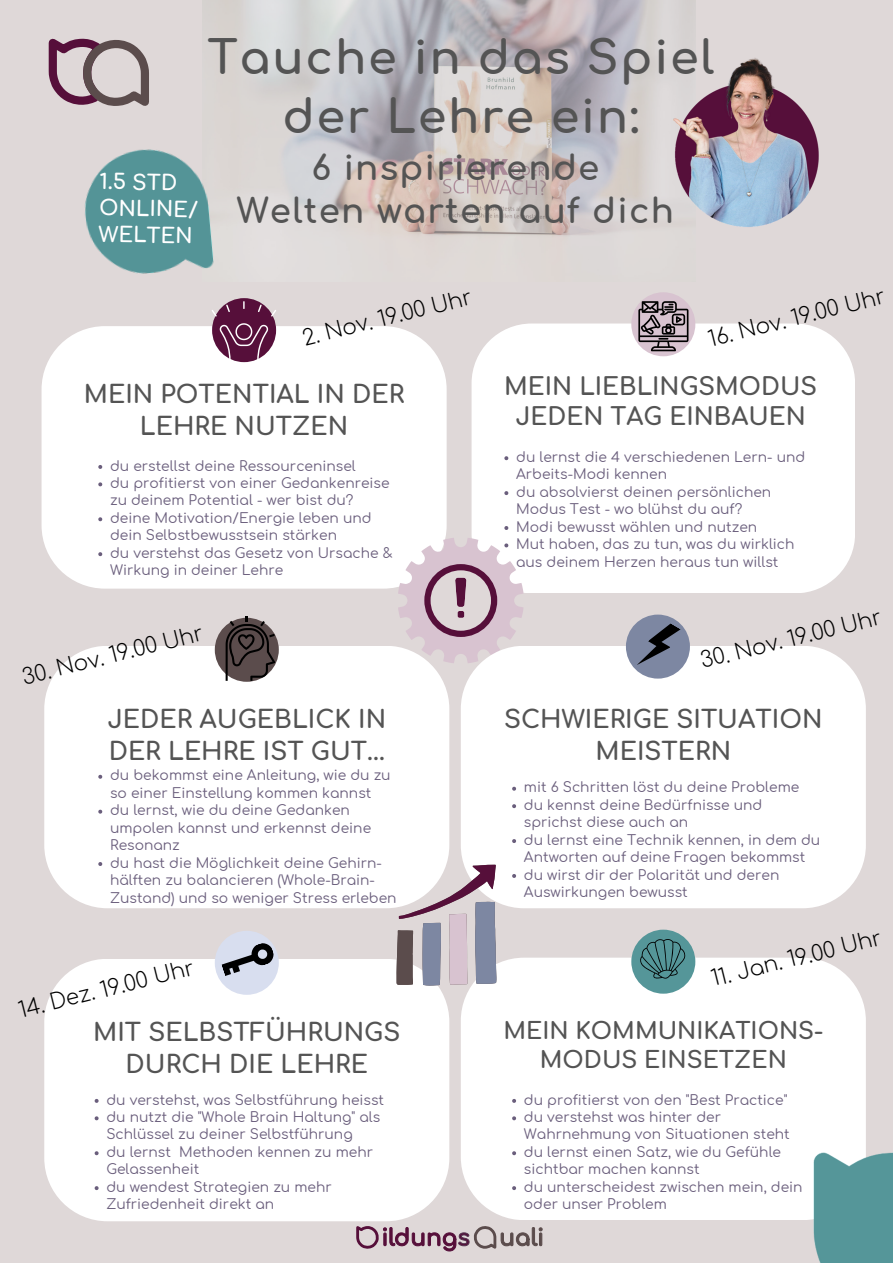
<style>
.page{position:relative;width:893px;height:1263px;background:#dfd8d8}
.page>*{position:absolute;margin:0;border:0;box-sizing:border-box;transform-origin:0 0}
.t1{font:700 46.05px/58.5px "Comfortaa";letter-spacing:.04em;color:#545454;text-align:center}
.t2{font:700 34.05px "Comfortaa";letter-spacing:.04em;color:#545454}
.t3{font:700 24.6px/31.5px "Comfortaa";color:#545454;text-align:center}
.t4{font:700 24.15px/30.4px "Comfortaa";color:#545454;text-align:center}
.t5{font:700 23.1px/29.2px "Comfortaa";color:#545454;text-align:center}
.t6{font:300 21.38px "Comfortaa";color:#000}
.t7{font:700 21px/26.5px "Comfortaa";color:#fff}
.t8{font:13.88px/17.5px "Comfortaa";color:#6a5e7c}
</style>
<div class="page">
<div style="left:42px;top:326px;width:404px;height:263px;background:#fff;border-radius:63px"></div>
<div style="left:471px;top:323px;width:384px;height:270px;background:#fff"></div>
<div style="left:212px;top:298px;width:64px;height:64px;background:#560f3a;border-radius:50%"></div>
<div style="left:631px;top:292px;width:64px;height:64px;background:#d8c3d0;border-radius:50%"></div>
<div style="left:44px;top:646px;width:405px;height:262px;background:#fff;border-radius:63px"></div>
<div style="left:215px;top:618px;width:64px;height:64px;background:#5b4c4c;border-radius:50%"></div>
<div style="left:461px;top:646px;width:405px;height:262px;background:#fff;border-radius:63px"></div>
<div style="left:626px;top:614px;width:64px;height:65px;background:#7d87a2;border-radius:50%"></div>
<div style="left:44px;top:959px;width:405px;height:262px;background:#fff;border-radius:63px"></div>
<div style="left:215px;top:931px;width:64px;height:64px;background:#d8deef;border-radius:50%"></div>
<div style="left:461px;top:958px;width:405px;height:262px;background:#fff;border-radius:63px"></div>
<svg style="left:396px;top:865px;width:100px;height:121px"></svg>
<div style="left:631px;top:930px;width:64px;height:64px;background:#559699;border-radius:50%"></div>
<svg style="left:356px;top:1226px;width:186px;height:25px"></svg>
<svg style="left:48px;top:38px;width:101px;height:68px"></svg>
<img style="left:208px;top:0;width:487px;height:237px">
<img style="left:672px;top:54px;width:147px;height:183px">
<img style="left:810px;top:1152px;width:83px;height:111px">
<img style="left:85px;top:140px;width:130px;height:134px">
<svg style="left:638px;top:301px;width:50px;height:50px"></svg>
<svg style="left:226px;top:617px;width:49px;height:64px"></svg>
<svg style="left:639px;top:939px;width:46px;height:40px"></svg>
<svg style="left:634px;top:618px;width:47px;height:57px"></svg>
<svg style="left:221px;top:943px;width:55px;height:33px"></svg>
<svg style="left:243px;top:301px;width:2px;height:8px"></svg>
<svg style="left:258px;top:305px;width:4px;height:7px"></svg>
<svg style="left:271px;top:310px;width:5px;height:6px"></svg>
<svg style="left:226px;top:305px;width:4px;height:7px"></svg>
<svg style="left:212px;top:310px;width:5px;height:6px"></svg>
<svg style="left:220px;top:323px;width:48px;height:40px"></svg>
<svg style="left:98px;top:465px;width:4px;height:4px"></svg>
<svg style="left:98px;top:482px;width:4px;height:4px"></svg>
<svg style="left:98px;top:517px;width:4px;height:4px"></svg>
<svg style="left:98px;top:552px;width:4px;height:4px"></svg>
<svg style="left:504px;top:456px;width:4px;height:4px"></svg>
<svg style="left:504px;top:491px;width:4px;height:4px"></svg>
<svg style="left:504px;top:526px;width:4px;height:4px"></svg>
<svg style="left:398px;top:538px;width:125px;height:125px"></svg>
<svg style="left:98px;top:775px;width:4px;height:4px"></svg>
<svg style="left:98px;top:810px;width:4px;height:4px"></svg>
<svg style="left:98px;top:862px;width:4px;height:4px"></svg>
<svg style="left:512px;top:787px;width:4px;height:4px"></svg>
<svg style="left:512px;top:804px;width:4px;height:4px"></svg>
<svg style="left:512px;top:839px;width:4px;height:4px"></svg>
<svg style="left:512px;top:874px;width:4px;height:4px"></svg>
<svg style="left:95px;top:1099px;width:4px;height:4px"></svg>
<svg style="left:95px;top:1116px;width:4px;height:4px"></svg>
<svg style="left:95px;top:1151px;width:4px;height:4px"></svg>
<svg style="left:95px;top:1186px;width:4px;height:4px"></svg>
<svg style="left:512px;top:1099px;width:4px;height:4px"></svg>
<svg style="left:512px;top:1116px;width:4px;height:4px"></svg>
<svg style="left:512px;top:1151px;width:4px;height:4px"></svg>
<svg style="left:512px;top:1186px;width:4px;height:4px"></svg>
<p class="t7" style="left:100px;top:169px;width:100px;rotate:1deg">1.5 STD<br>ONLINE/</p>
<p class="t7" style="left:99px;top:222px;width:96px;rotate:1deg">WELTEN</p>
<p class="t1" style="left:207px;top:30px;width:508px">Tauche in das Spiel der Lehre ein:</p>
<p class="t2" style="left:311px;top:150px;width:289px">6 inspirierende</p>
<p class="t2" style="left:237px;top:193px;width:439px">Welten warten auf dich</p>
<p class="t6" style="left:300px;top:327px;width:175px;rotate:-14deg">2. Nov. 19.00 Uhr</p>
<p class="t6" style="left:706px;top:328px;width:183px;rotate:-14deg">16. Nov. 19.00 Uhr</p>
<p class="t3" style="left:84px;top:379px;width:322px">MEIN POTENTIAL IN DER<br>LEHRE NUTZEN</p>
<p class="t8" style="left:110px;top:457px;width:247px">du erstellst deine Ressourceninsel</p>
<p class="t8" style="left:110px;top:475px;width:281px">du profitierst von einer Gedankenreise zu deinem Potential - wer bist du?</p>
<p class="t8" style="left:110px;top:510px;width:263px">deine Motivation/Energie leben und dein Selbstbewusstsein stärken</p>
<p class="t8" style="left:110px;top:545px;width:284px">du verstehst das Gesetz von Ursache &amp;<br>Wirkung in deiner Lehre</p>
<p class="t6" style="left:20px;top:666px;width:187px;rotate:-14deg">30. Nov. 19.00 Uhr</p>
<p class="t3" style="left:107px;top:704px;width:280px;text-align:left">JEDER AUGEBLICK IN<br>DER LEHRE IST GUT...</p>
<p class="t8" style="left:110px;top:767px;width:282px">du bekommst eine Anleitung, wie du zu so einer Einstellung kommen kannst</p>
<p class="t8" style="left:110px;top:802px;width:263px">du lernst, wie du deine Gedanken umpolen kannst und erkennst deine<br>Resonanz</p>
<p class="t8" style="left:110px;top:854px;width:288px">du hast die Möglichkeit deine Gehirn&shy;hälften zu balancieren (Whole-Brain-<br>Zustand) und so weniger Stress erleben</p>
<p class="t6" style="left:16px;top:999px;width:181px;rotate:-14deg">14. Dez. 19.00 Uhr</p>
<p class="t3" style="left:93px;top:1017px;width:309px">MIT SELBSTFÜHRUNGS<br>DURCH DIE LEHRE</p>
<p class="t8" style="left:106px;top:1091px;width:279px">du verstehst, was Selbstführung heisst</p>
<p class="t8" style="left:106px;top:1109px;width:275px">du nutzt die "Whole Brain Haltung" als<br>Schlüssel zu deiner Selbstführung</p>
<p class="t8" style="left:106px;top:1143px;width:268px">du lernst Methoden kennen zu mehr<br>Gelassenheit</p>
<p class="t8" style="left:106px;top:1178px;width:227px">du wendest Strategien zu mehr<br>Zufriedenheit direkt an</p>
<p class="t4" style="left:504px;top:372px;width:314px">MEIN LIEBLINGSMODUS<br>JEDEN TAG EINBAUEN</p>
<p class="t8" style="left:516px;top:449px;width:291px">du lernst die 4 verschiedenen Lern- und<br>Arbeits-Modi kennen</p>
<p class="t8" style="left:516px;top:483px;width:257px">du absolvierst deinen persönlichen<br>Modus Test - wo blühst du auf?</p>
<p class="t8" style="left:516px;top:518px;width:242px">Modi bewusst wählen und nutzen</p>
<p class="t8" style="left:516px;top:536px;width:280px">Mut haben, das zu tun, was du wirklich aus deinem Herzen heraus tun willst</p>
<p class="t6" style="left:698px;top:650px;width:187px;rotate:-14deg">30. Nov. 19.00 Uhr</p>
<p class="t3" style="left:504px;top:704px;width:320px">SCHWIERIGE SITUATION<br>MEISTERN</p>
<p class="t8" style="left:524px;top:779px;width:277px">mit 6 Schritten löst du deine Probleme</p>
<p class="t8" style="left:524px;top:796px;width:240px">du kennst deine Bedürfnisse und sprichst diese auch an</p>
<p class="t8" style="left:524px;top:831px;width:298px">du lernst eine Technik kennen, in dem du<br>Antworten auf deine Fragen bekommst</p>
<p class="t8" style="left:524px;top:866px;width:257px">du wirst dir der Polarität und deren<br>Auswirkungen bewusst</p>
<p class="t6" style="left:709px;top:968px;width:176px;rotate:-14deg">11. Jan. 19.00 Uhr</p>
<p class="t5" style="left:503px;top:1017px;width:321px">MEIN KOMMUNIKATIONS-<br>MODUS EINSETZEN</p>
<p class="t8" style="left:524px;top:1091px;width:265px">du profitierst von den "Best Practice"</p>
<p class="t8" style="left:524px;top:1109px;width:267px">du verstehst was hinter der<br>Wahrnehmung von Situationen steht</p>
<p class="t8" style="left:524px;top:1143px;width:259px">du lernst einen Satz, wie du Gefühle sichtbar machen kannst</p>
<p class="t8" style="left:524px;top:1178px;width:280px">du unterscheidest zwischen mein, dein oder unser Problem</p>
</div>
